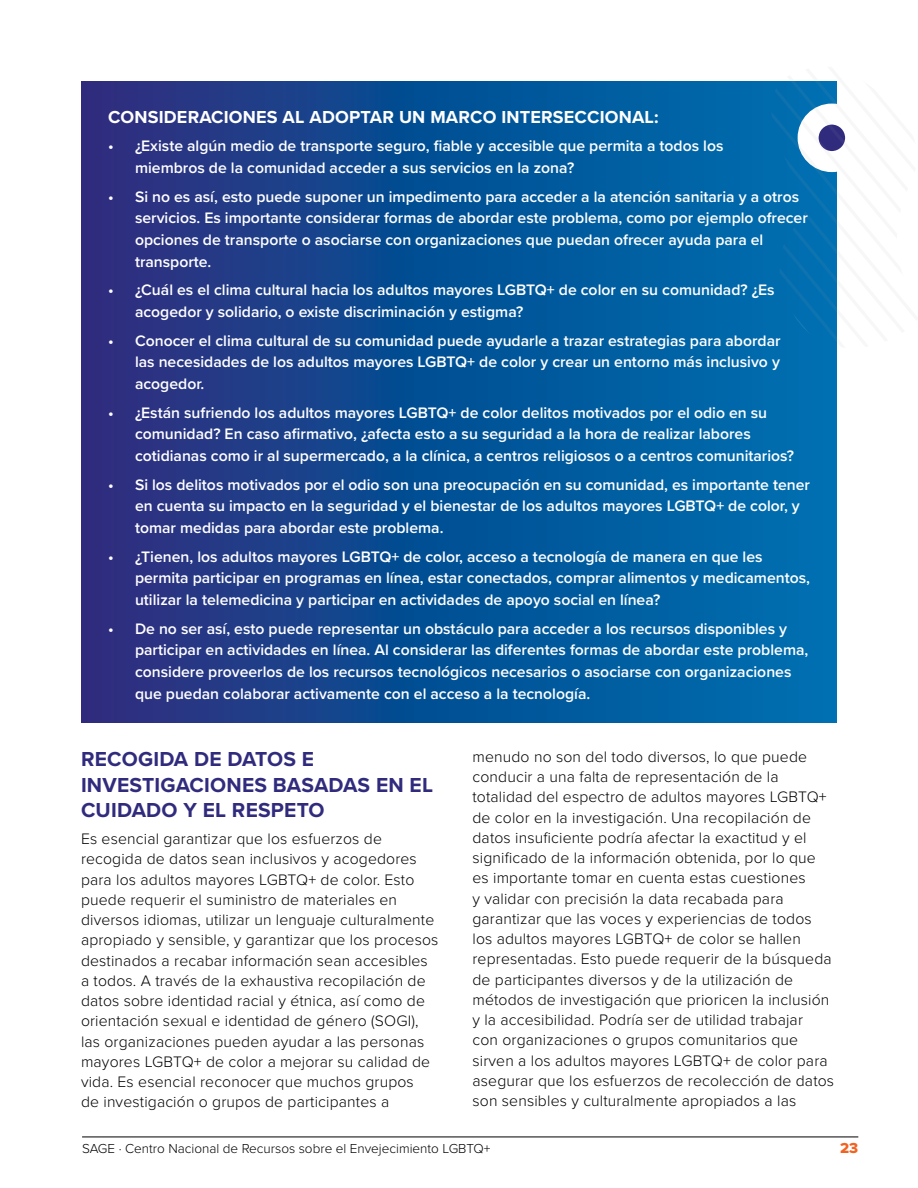
<style>
.page{position:relative;width:918px;height:1188px;background:#fff}
.page>*{position:absolute;margin:0;border:0;box-sizing:border-box;transform-origin:0 0}
.Heading_2_-_TOC{font:700 21px/25.5px "Proxima Nova";letter-spacing:.01em;color:#302b7d}
.t1{font:700 18px "Proxima Nova";letter-spacing:.01em;color:#fff}
.t2{font:600 15.75px/21.8px "Proxima Nova";color:#fff}
.Text{font:300 15.75px/20.2px "Proxima Nova";letter-spacing:.01em;color:#000}
.t3{font:15px "Proxima Nova Extrabld";color:#f26322}
.t4{font:300 13.5px "Proxima Nova";color:#000}
</style>
<div class="page">
<svg style="left:81px;top:82px;width:756px;height:641px;background:#0d4e95"></svg>
<div style="left:758px;top:81px;width:12px;height:267px;background:#006bad"></div>
<svg style="left:770px;top:81px;width:76px;height:267px"></svg>
<hr style="left:82px;top:1137px;width:776px;height:1px;background:#000">
<p class="t1" style="left:108px;top:103px;width:552px">CONSIDERACIONES AL ADOPTAR UN MARCO INTERSECCIONAL:</p>
<p class="t2" style="left:135px;top:135px;width:590px;text-indent:-27px">• ¿Existe algún medio de transporte seguro, fiable y accesible que permita a todos los miembros de la comunidad acceder a sus servicios en la zona?</p>
<p class="t2" style="left:135px;top:185px;width:674px;text-indent:-27px">• Si no es así, esto puede suponer un impedimento para acceder a la atención sanitaria y a otros servicios. Es importante considerar formas de abordar este problema, como por ejemplo ofrecer opciones de transporte o asociarse con organizaciones que puedan ofrecer ayuda para el transporte.</p>
<p class="t2" style="left:135px;top:279px;width:641px;text-indent:-27px">• ¿Cuál es el clima cultural hacia los adultos mayores LGBTQ+ de color en su comunidad? ¿Es acogedor y solidario, o existe discriminación y estigma?</p>
<p class="t2" style="left:135px;top:329px;width:647px;text-align:justify;text-indent:-27px">• Conocer el clima cultural de su comunidad puede ayudarle a trazar estrategias para abordar las necesidades de los adultos mayores LGBTQ+ de color y crear un entorno más inclusivo y acogedor.</p>
<p class="t2" style="left:135px;top:401px;width:661px;text-indent:-27px">• ¿Están sufriendo los adultos mayores LGBTQ+ de color delitos motivados por el odio en su comunidad? En caso afirmativo, ¿afecta esto a su seguridad a la hora de realizar labores cotidianas como ir al supermercado, a la clínica, a centros religiosos o a centros comunitarios?</p>
<p class="t2" style="left:135px;top:473px;width:676px;text-indent:-27px">• Si los delitos motivados por el odio son una preocupación en su comunidad, es importante tener en cuenta su impacto en la seguridad y el bienestar de los adultos mayores LGBTQ+ de color, y tomar medidas para abordar este problema.</p>
<p class="t2" style="left:135px;top:545px;width:677px;text-indent:-27px">• ¿Tienen, los adultos mayores LGBTQ+ de color, acceso a tecnología de manera en que les permita participar en programas en línea, estar conectados, comprar alimentos y medicamentos, utilizar la telemedicina y participar en actividades de apoyo social en línea?</p>
<p class="t2" style="left:135px;top:617px;width:675px;text-indent:-27px">• De no ser así, esto puede representar un obstáculo para acceder a los recursos disponibles y participar en actividades en línea. Al considerar las diferentes formas de abordar este problema, considere proveerlos de los recursos tecnológicos necesarios o asociarse con organizaciones que puedan colaborar activamente con el acceso a la tecnología.</p>
<h2 class="Heading_2_-_TOC" style="left:81px;top:746px;width:354px">RECOGIDA DE DATOS E<br>INVESTIGACIONES BASADAS EN EL<br>CUIDADO Y EL RESPETO</h2>
<p class="Text" style="left:81px;top:828px;width:359px">Es esencial garantizar que los esfuerzos de recogida de datos sean inclusivos y acogedores para los adultos mayores LGBTQ+ de color. Esto puede requerir el suministro de materiales en diversos idiomas, utilizar un lenguaje culturalmente apropiado y sensible, y garantizar que los procesos destinados a recabar información sean accesibles a todos. A través de la exhaustiva recopilación de datos sobre identidad racial y étnica, así como de orientación sexual e identidad de género (SOGI), las organizaciones pueden ayudar a las personas mayores LGBTQ+ de color a mejorar su calidad de vida. Es esencial reconocer que muchos grupos<br>de investigación o grupos de participantes a</p>
<p class="Text" style="left:472px;top:746px;width:363px">menudo no son del todo diversos, lo que puede conducir a una falta de representación de la totalidad del espectro de adultos mayores LGBTQ+ de color en la investigación. Una recopilación de datos insuficiente podría afectar la exactitud y el significado de la información obtenida, por lo que es importante tomar en cuenta estas cuestiones<br>y validar con precisión la data recabada para garantizar que las voces y experiencias de todos los adultos mayores LGBTQ+ de color se hallen representadas. Esto puede requerir de la búsqueda de participantes diversos y de la utilización de métodos de investigación que prioricen la inclusión y la accesibilidad. Podría ser de utilidad trabajar<br>con organizaciones o grupos comunitarios que sirven a los adultos mayores LGBTQ+ de color para asegurar que los esfuerzos de recolección de datos son sensibles y culturalmente apropiados a las</p>
<p class="t4" style="left:82px;top:1139px;width:410px">SAGE · Centro Nacional de Recursos sobre el Envejecimiento LGBTQ+</p>
<p class="t3" style="left:840px;top:1137px;width:20px">23</p>
</div>
